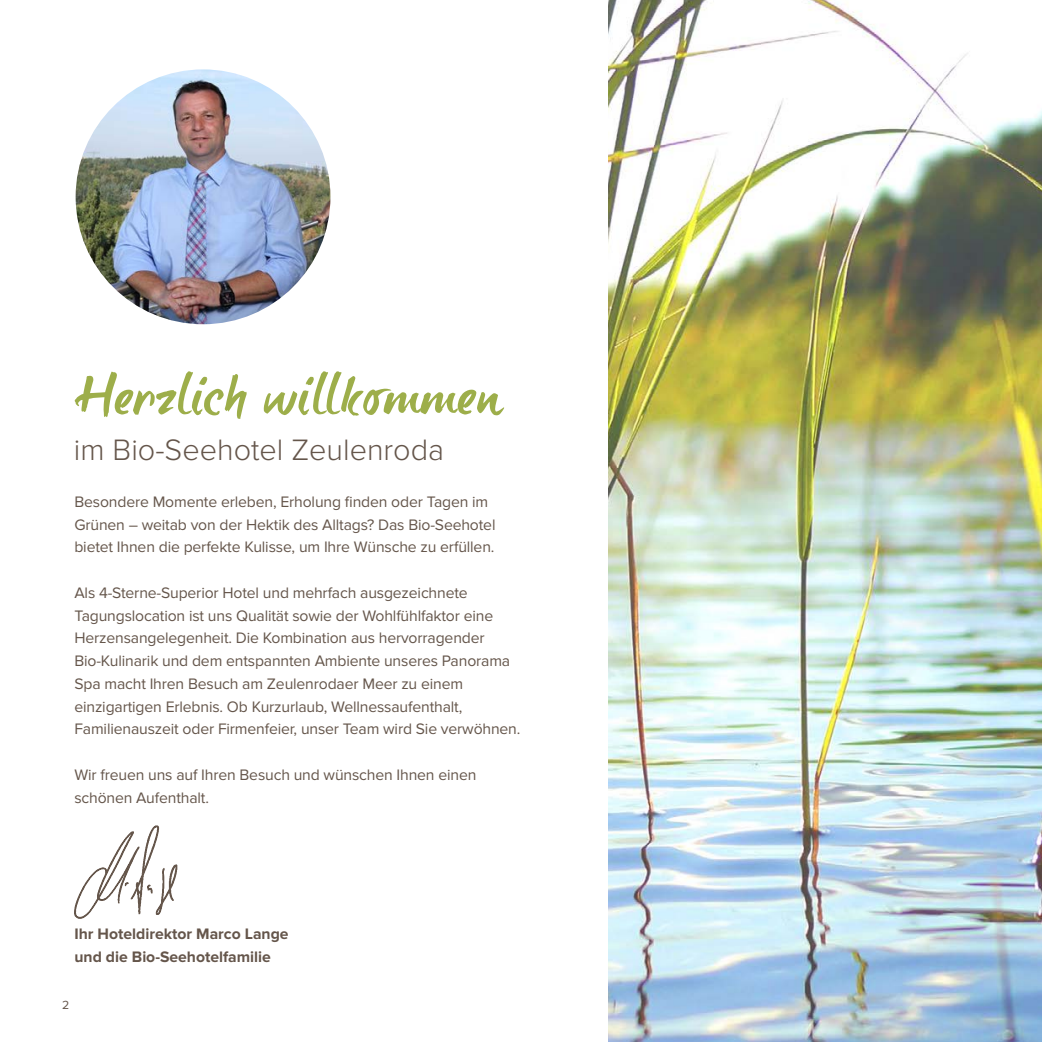
<style>
.page{position:relative;width:1042px;height:1042px;background:#fff}
.page>*{position:absolute;margin:0;border:0;box-sizing:border-box;transform-origin:0 0}
.t1{font:52.5px "brush tip Terrence";letter-spacing:-.02em;color:#9dae4a}
.t2{font:300 30.62px "Proxima Nova";color:#65564b}
.t3{font:15.75px/22.8px "Proxima Nova";letter-spacing:-.01em;color:#65564b}
.t4{font:700 15.75px/22.8px "Proxima Nova";color:#65564b}
.t5{font:12.25px "Proxima Nova";color:#65564b}
</style>
<div class="page">
<img style="left:609px;top:0;width:433px;height:1042px">
<svg style="left:74px;top:825px;width:103px;height:93px"></svg>
<img style="left:76px;top:69px;width:254px;height:255px;border-radius:127px">
<h1 class="t1" style="left:74px;top:364px;width:431px">Herzlich willkommen</h1>
<h2 class="t2" style="left:74px;top:432px;width:372px">im Bio-Seehotel Zeulenroda</h2>
<p class="t3" style="left:74px;top:491px;width:423px">Besondere Momente erleben, Erholung finden oder Tagen im<br>Grünen – weitab von der Hektik des Alltags? Das Bio-Seehotel bietet Ihnen die perfekte Kulisse, um Ihre Wünsche zu erfüllen.</p>
<p class="t3" style="left:74px;top:582px;width:447px">Als 4-Sterne-Superior Hotel und mehrfach ausgezeichnete Tagungslocation ist uns Qualität sowie der Wohlfühlfaktor eine Herzensangelegenheit. Die Kombination aus hervorragender Bio-Kulinarik und dem entspannten Ambiente unseres Panorama Spa macht Ihren Besuch am Zeulenrodaer Meer zu einem einzigartigen Erlebnis. Ob Kurzurlaub, Wellnessaufenthalt, Familienauszeit oder Firmenfeier, unser Team wird Sie verwöhnen.</p>
<p class="t3" style="left:74px;top:764px;width:403px">Wir freuen uns auf Ihren Besuch und wünschen Ihnen einen schönen Aufenthalt.</p>
<p class="t4" style="left:74px;top:923px;width:216px">Ihr Hoteldirektor Marco Lange und die Bio-Seehotelfamilie</p>
<p class="t5" style="left:62px;top:998px;width:9px">2</p>
</div>
